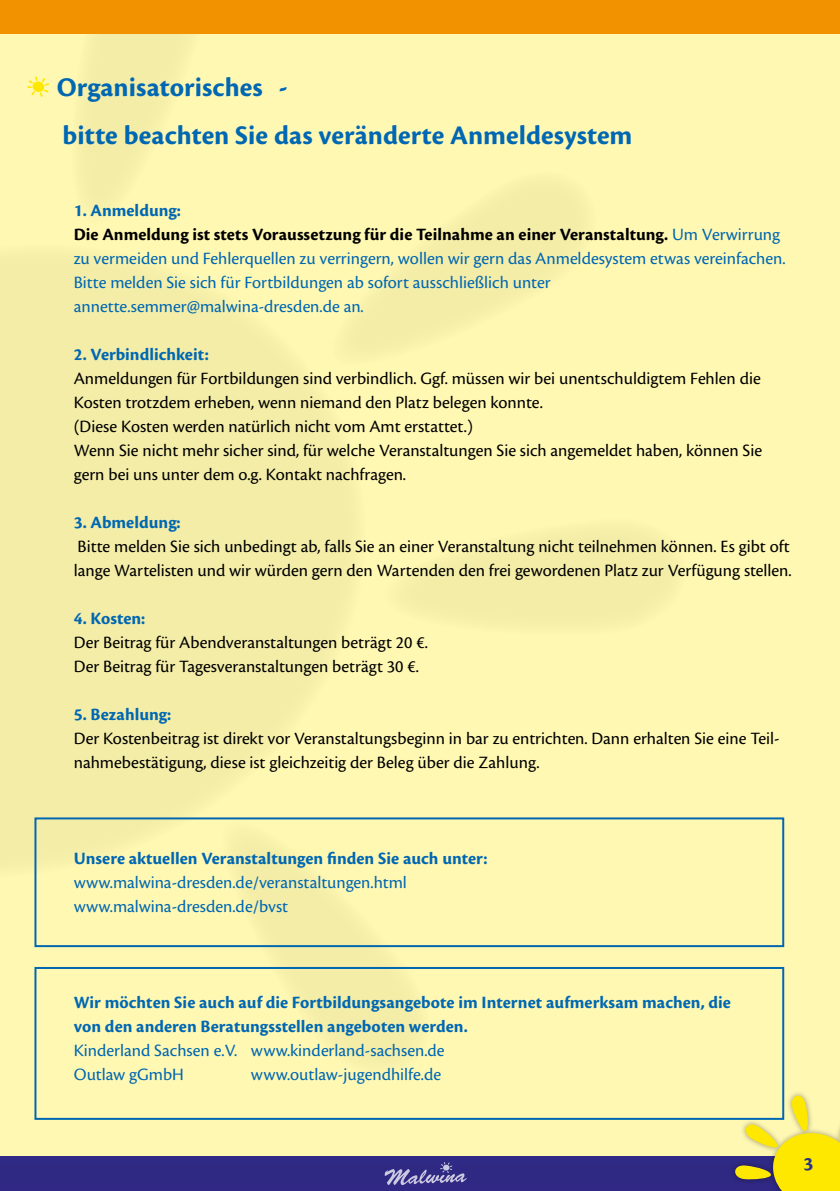
<style>
.page{position:relative;width:840px;height:1191px;background:#fff}
.page>*{position:absolute;margin:0;border:0;box-sizing:border-box;transform-origin:0 0}
.t1{font:700 28px/48px "Cronos Pro";letter-spacing:.005em;color:#0067b2}
.t2{font:700 20px "Cronos Pro";color:#283583}
.t3{font:18px/24px "Cronos Pro";color:#000}
.t4{font:18px/24px "Cronos Pro";color:#0067b2}
.t5{font:700 18px/24px "Cronos Pro";color:#0067b2}
.s1{font-weight:700}
.s2{font-weight:700;color:#000}
</style>
<div class="page">
<div style="left:0;top:0;width:839px;height:1191px;background:#fff8b3"></div>
<svg style="left:0;top:261px;width:348px;height:599px;fill:#f4eda8"></svg>
<svg style="left:201px;top:805px;width:274px;height:315px"></svg>
<div style="left:414px;top:536px;width:253px;height:82px;background:#f4eda8"></div>
<svg style="left:89px;top:34px;width:92px;height:161px"></svg>
<svg style="left:318px;top:190px;width:259px;height:195px"></svg>
<div style="left:0;top:0;width:839px;height:34px;background:#f39200"></div>
<div style="left:0;top:1157px;width:839px;height:34px;background:#302984"></div>
<div style="left:729px;top:1089px;width:110px;height:102px;background:#000;opacity:.39"></div>
<svg style="left:731px;top:1090px;width:108px;height:101px"></svg>
<svg style="left:384px;top:1162px;width:82px;height:23px"></svg>
<svg style="left:27px;top:76px;width:22px;height:21px"></svg>
<div style="left:34px;top:817px;width:749px;height:130px;border:2px solid #0067b2"></div>
<div style="left:34px;top:967px;width:749px;height:152px;border:2px solid #0067b2"></div>
<h1 class="t1" style="left:57px;top:64px;width:577px">Organisatorisches -<br>bitte beachten Sie das veränderte Anmeldesystem</h1>
<p class="t4" style="left:74px;top:198px;width:713px"><span class="s1">1. Anmeldung:<br></span><span class="s2">Die Anmeldung ist stets Voraussetzung für die Teilnahme an einer Veranstaltung.</span> Um Verwirrung zu vermeiden und Fehlerquellen zu verringern, wollen wir gern das Anmeldesystem etwas vereinfachen.<br>Bitte melden Sie sich für Fortbildungen ab sofort ausschließlich unter annette.semmer@malwina-dresden.de an.</p>
<p class="t5" style="left:74px;top:343px;width:137px">2. Verbindlichkeit:</p>
<p class="t3" style="left:74px;top:366px;width:689px">Anmeldungen für Fortbildungen sind verbindlich. Ggf. müssen wir bei unentschuldigtem Fehlen die Kosten trotzdem erheben, wenn niemand den Platz belegen konnte.<br>(Diese Kosten werden natürlich nicht vom Amt erstattet.)<br>Wenn Sie nicht mehr sicher sind, für welche Veranstaltungen Sie sich angemeldet haben, können Sie gern bei uns unter dem o.g. Kontakt nachfragen.</p>
<p class="t5" style="left:74px;top:511px;width:108px">3. Abmeldung:</p>
<p class="t3" style="left:74px;top:534px;width:719px">Bitte melden Sie sich unbedingt ab, falls Sie an einer Veranstaltung nicht teilnehmen können. Es gibt oft lange Wartelisten und wir würden gern den Wartenden den frei gewordenen Platz zur Verfügung stellen.</p>
<p class="t5" style="left:74px;top:607px;width:73px">4. Kosten:</p>
<p class="t3" style="left:74px;top:630px;width:355px">Der Beitrag für Abendveranstaltungen beträgt 20 €.<br>Der Beitrag für Tagesveranstaltungen beträgt 30 €.</p>
<p class="t5" style="left:74px;top:703px;width:99px">5. Bezahlung:</p>
<p class="t3" style="left:74px;top:726px;width:707px">Der Kostenbeitrag ist direkt vor Veranstaltungsbeginn in bar zu entrichten. Dann erhalten Sie eine Teil&shy;nahmebestätigung, diese ist gleichzeitig der Beleg über die Zahlung.</p>
<p class="t5" style="left:74px;top:847px;width:415px">Unsere aktuellen Veranstaltungen finden Sie auch unter:</p>
<p class="t4" style="left:74px;top:870px;width:334px">www.malwina-dresden.de/veranstaltungen.html www.malwina-dresden.de/bvst</p>
<p class="t5" style="left:74px;top:991px;width:658px">Wir möchten Sie auch auf die Fortbildungsangebote im Internet aufmerksam machen, die von den anderen Beratungsstellen angeboten werden.</p>
<p class="t4" style="left:74px;top:1038px;width:372px">Kinderland Sachsen e.V. www.kinderland-sachsen.de<br>Outlaw gGmbH</p>
<p class="t4" style="left:251px;top:1062px;width:191px">www.outlaw-jugendhilfe.de</p>
<p class="t2" style="left:802px;top:1152px;width:11px">3</p>
</div>
